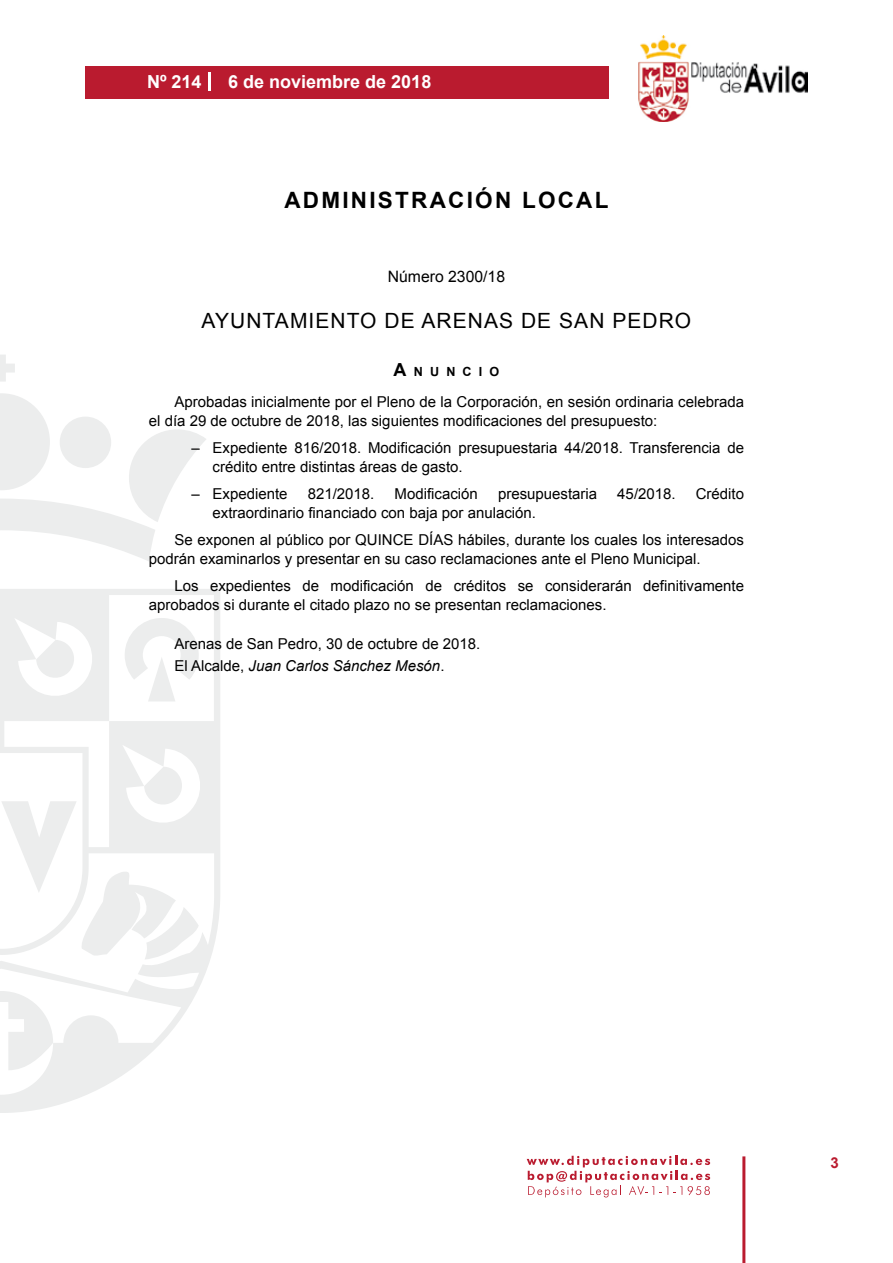
<style>
.page{position:relative;width:893px;height:1263px;background:#fff}
.page>*{position:absolute;margin:0;border:0;box-sizing:border-box;transform-origin:0 0}
.t1{font:700 22.5px "Arial";letter-spacing:.1em;color:#000}
.t2{font:21px "Arial";letter-spacing:.05em;color:#000}
.t3{font:700 18px "Arial";color:#fff}
.t4{font:15.75px "Arial";color:#000}
.t5{font:15px/18.8px "Arial";color:#000}
.t6{font:700 15px "Arial";color:#ba1b2f}
.t7{font:700 12.6px "Arial";letter-spacing:.57em;color:#000}
.s1{font-size:18px}
.s2{font-style:italic}
</style>
<div class="page">
<svg style="left:527px;top:1156px;width:183px;height:41px"></svg>
<div style="left:85px;top:66px;width:523px;height:33px;background:#ba1b2f"></div>
<img style="left:638px;top:36px;width:170px;height:86px">
<hr style="left:742px;top:1156px;width:3px;height:107px;background:#ba1b2f">
<svg style="left:208px;top:72px;width:2px;height:18px"></svg>
<svg style="left:0;top:355px;width:15px;height:27px"></svg>
<svg style="left:0;top:393px;width:206px;height:168px"></svg>
<svg style="left:0;top:589px;width:220px;height:524px"></svg>
<svg style="left:36px;top:640px;width:40px;height:40px"></svg>
<svg style="left:125px;top:618px;width:74px;height:83px"></svg>
<svg style="left:0;top:991px;width:53px;height:79px"></svg>
<svg style="left:1px;top:767px;width:198px;height:192px"></svg>
<p class="t3" style="left:147px;top:69px;width:56px">Nº 214</p>
<p class="t3" style="left:228px;top:69px;width:205px">6 de noviembre de 2018</p>
<h1 class="t1" style="left:284px;top:185px;width:325px">ADMINISTRACIÓN LOCAL</h1>
<p class="t4" style="left:388px;top:266px;width:119px">Número 2300/18</p>
<h2 class="t2" style="left:202px;top:307px;width:491px">AYUNTAMIENTO DE ARENAS DE SAN PEDRO</h2>
<p class="t7" style="left:394px;top:363px;width:107px"><span class="s1">A</span>NUNCIO</p>
<p class="t5" style="left:149px;top:392px;width:597px;text-indent:26px">Aprobadas inicialmente por el Pleno de la Corporación, en sesión ordinaria celebrada el día 29 de octubre de 2018, las siguientes modificaciones del presupuesto:</p>
<p class="t5" style="left:213px;top:438px;width:533px;text-indent:-21px">– Expediente 816/2018. Modificación presupuestaria 44/2018. Transferencia de crédito entre distintas áreas de gasto.</p>
<p class="t5" style="left:191px;top:485px;width:98px">– Expediente</p>
<p class="t5" style="left:308px;top:485px;width:68px">821/2018.</p>
<p class="t5" style="left:395px;top:485px;width:85px">Modificación</p>
<p class="t5" style="left:498px;top:485px;width:101px">presupuestaria</p>
<p class="t5" style="left:617px;top:485px;width:60px">45/2018.</p>
<p class="t5" style="left:696px;top:485px;width:50px">Crédito</p>
<p class="t5" style="left:174px;top:499px;width:571px;line-height:27.3px;text-indent:38px">extraordinario financiado con baja por anulación.<br>Se exponen al público por QUINCE DÍAS hábiles, durante los cuales los interesados</p>
<p class="t5" style="left:174px;top:545px;width:571px;line-height:27.3px;text-indent:-26px">podrán examinarlos y presentar en su caso reclamaciones ante el Pleno Municipal.<br>Los expedientes de modificación de créditos se considerarán definitivamente</p>
<p class="t5" style="left:149px;top:595px;width:459px">aprobados si durante el citado plazo no se presentan reclamaciones.</p>
<p class="t5" style="left:174px;top:633px;width:308px;line-height:22.2px">Arenas de San Pedro, 30 de octubre de 2018.<br>El Alcalde, <span class="s2">Juan Carlos Sánchez Mesón</span>.</p>
<p class="t6" style="left:831px;top:1153px;width:10px">3</p>
</div>
